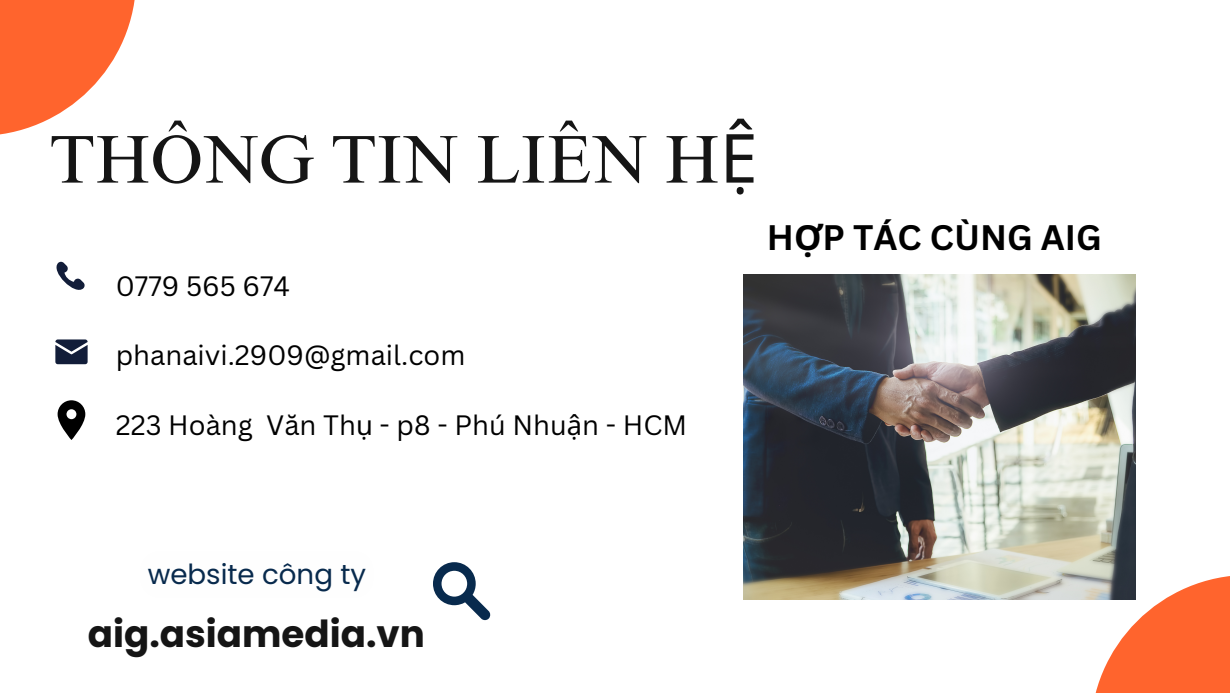
<style>
.page{position:relative;width:1230px;height:693px;background:#fff}
.page>*{position:absolute;margin:0;border:0;box-sizing:border-box;transform-origin:0 0}
.t1{font:67.7px "Times NRMT Pro";color:#151515}
.t2{font:700 37.2px "Poppins";color:#151515}
.t3{font:700 34.5px "Canva Sans";color:#000}
.t4{font:27.7px "Poppins";color:#082a4d}
.t5{font:27.3px "Canva Sans";color:#000}
.s1{font-family:"Noto Sans"}
</style>
<div class="page">
<svg style="left:433px;top:562px;width:58px;height:59px"></svg>
<svg style="left:55px;top:339px;width:33px;height:25px"></svg>
<svg style="left:56px;top:261px;width:29px;height:29px"></svg>
<svg style="left:58px;top:400px;width:27px;height:40px"></svg>
<img style="left:744px;top:275px;width:391px;height:325px">
<svg style="left:0;top:0;width:135px;height:135px;fill:#ff642d"></svg>
<svg style="left:1090px;top:575px;width:140px;height:118px;fill:#ff642d"></svg>
<p class="t1" style="left:50px;top:134px;width:709px">THÔNG TIN LIÊN H<span class="s1">Ệ</span></p>
<p class="t5" style="left:116px;top:267px;width:176px">0779 565 674</p>
<p class="t3" style="left:767px;top:213px;width:336px">H<span class="s1">Ợ</span>P TÁC CÙNG AIG</p>
<p class="t5" style="left:116px;top:336px;width:351px">phanaivi.2909@gmail.com</p>
<p class="t5" style="left:116px;top:405px;width:573px">223 Hoàng Văn Th<span class="s1">ụ</span> - p8 - Phú Nhu<span class="s1">ậ</span>n - HCM</p>
<p class="t4" style="left:148px;top:555px;width:220px">website công ty</p>
<p class="t2" style="left:88px;top:608px;width:339px">aig.asiamedia.vn</p>
</div>
